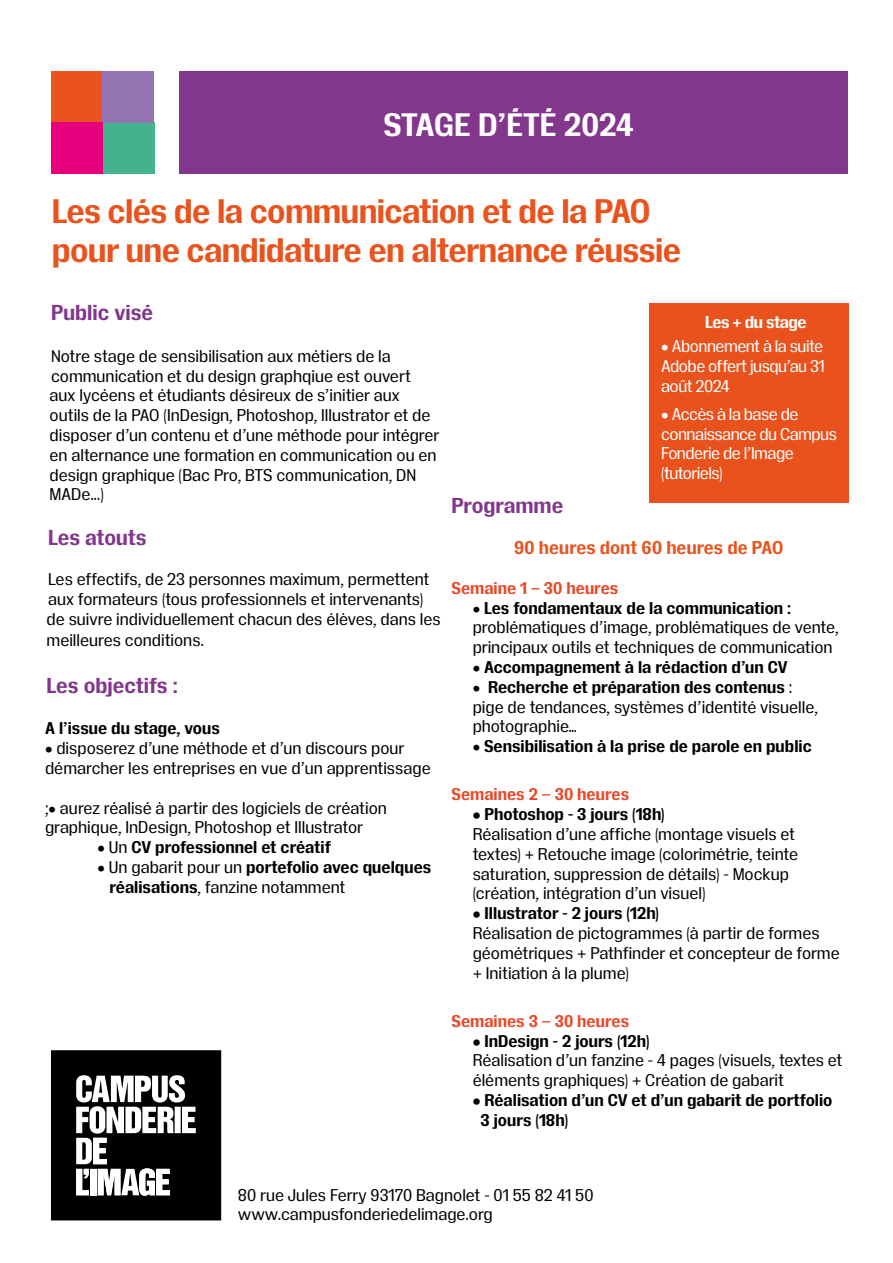
<style>
.page{position:relative;width:893px;height:1263px;background:#fff}
.page>*{position:absolute;margin:0;border:0;box-sizing:border-box;transform-origin:0 0}
.t1{font:700 33px/39.6px "Insitu";letter-spacing:-.02em;color:#e9531d}
.t2{font:700 31.5px "Insitu";color:#fff}
.t3{font:700 21px "Insitu";color:#82368c}
.t4{font:700 18px "Insitu";color:#e9531d}
.t5{font:16.5px/19.8px "Insitu";color:#000}
.t6{font:700 16.5px/19.8px "Insitu";color:#000}
.t7{font:16.5px/19.8px "Insitu";letter-spacing:-.03em;color:#fff;text-align:justify}
.t8{font:700 16.5px "Insitu";color:#e94928}
.t9{font:700 16.5px "Insitu";letter-spacing:-.03em;color:#fff}
.s1{font-weight:400}
.s2{font-weight:700}
</style>
<div class="page">
<div style="left:179px;top:71px;width:669px;height:102px;background:#82368c"></div>
<div style="left:52px;top:72px;width:51px;height:51px;background:#e9531d"></div>
<div style="left:103px;top:123px;width:51px;height:51px;background:#43b38e"></div>
<div style="left:103px;top:72px;width:51px;height:51px;background:#9373b1"></div>
<div style="left:52px;top:123px;width:51px;height:51px;background:#e6007d"></div>
<svg style="left:51px;top:1050px;width:170px;height:170px"></svg>
<div style="left:649px;top:303px;width:199px;height:199px;background:#e9511d"></div>
<h2 class="t2" style="left:383px;top:102px;width:252px">STAGE D’ÉTÉ 2024</h2>
<h1 class="t1" style="left:52px;top:189px;width:631px">Les clés de la communication et de la PAO pour une candidature en alternance réussie</h1>
<p class="t3" style="left:51px;top:298px;width:104px">Public visé</p>
<p class="t5" style="left:50px;top:345px;width:391px">Notre stage de sensibilisation aux métiers de la communication et du design graphqiue est ouvert aux lycéens et étudiants désireux de s’initier aux outils de la PAO (InDesign, Photoshop, Illustrator et de disposer d’un contenu et d’une méthode pour intégrer en alternance une formation en communication ou en design graphique (Bac Pro, BTS communication, DN MADe...)</p>
<p class="t3" style="left:48px;top:523px;width:100px">Les atouts</p>
<p class="t5" style="left:47px;top:568px;width:396px">Les effectifs, de 23 personnes maximum, permettent aux formateurs (tous professionnels et intervenants) de suivre individuellement chacun des élèves, dans les</p>
<p class="t5" style="left:47px;top:629px;width:159px">meilleures conditions.</p>
<p class="t3" style="left:47px;top:671px;width:133px">Les objectifs :</p>
<p class="t6" style="left:45px;top:717px;width:176px">A l’issue du stage, vous</p>
<p class="t5" style="left:45px;top:737px;width:387px">• disposerez d’une méthode et d’un discours pour démarcher les entreprises en vue d’un apprentissage</p>
<p class="t5" style="left:45px;top:797px;width:343px">;• aurez réalisé à partir des logiciels de création graphique, InDesign, Photoshop et Illustrator</p>
<p class="t6" style="left:98px;top:836px;width:235px"><span class="s1">• Un</span> CV professionnel et créatif</p>
<p class="t6" style="left:109px;top:856px;width:323px;text-indent:-12px"><span class="s1">• Un gabarit pour un</span> portefolio avec quelques réalisations<span class="s1">, fanzine notamment</span></p>
<p class="t9" style="left:705px;top:311px;width:103px">Les + du stage</p>
<p class="t7" style="left:661px;top:335px;width:165px">• Abonnement à la suite Adobe offert jusqu’au 31 août 2024</p>
<p class="t7" style="left:661px;top:403px;width:177px;text-align:left">• Accès à la base de connaissance du Campus<br>Fonderie de l’Image (tutoriels)</p>
<p class="t3" style="left:451px;top:491px;width:113px">Programme</p>
<p class="t4" style="left:514px;top:535px;width:271px">90 heures dont 60 heures de PAO</p>
<p class="t8" style="left:451px;top:576px;width:168px">Semaine 1 – 30 heures</p>
<p class="t5" style="left:473px;top:597px;width:367px">• <span class="s2">Les fondamentaux de la communication : </span>problématiques d’image, problématiques de vente, principaux outils et techniques de communication</p>
<p class="t6" style="left:473px;top:656px;width:316px"><span class="s1">•</span> Accompagnement à la rédaction d’un CV</p>
<p class="t5" style="left:473px;top:676px;width:347px">• <span class="s2">Recherche et préparation des contenus</span> : pige de tendances, systèmes d’identité visuelle, photographie…</p>
<p class="t6" style="left:473px;top:735px;width:341px"><span class="s1">•</span> Sensibilisation à la prise de parole en public</p>
<p class="t8" style="left:451px;top:783px;width:179px">Semaines 2 – 30 heures</p>
<p class="t6" style="left:473px;top:803px;width:194px">• Photoshop - 3 jours (18h)</p>
<p class="t5" style="left:473px;top:823px;width:327px">Réalisation d’une affiche (montage visuels et textes) + Retouche image (colorimétrie, teinte saturation, suppression de détails) - Mockup (création, intégration d’un visuel)</p>
<p class="t6" style="left:473px;top:902px;width:188px">• Illustrator - 2 jours (12h)</p>
<p class="t5" style="left:473px;top:922px;width:369px">Réalisation de pictogrammes (à partir de formes géométriques + Pathfinder et concepteur de forme + Initiation à la plume)</p>
<p class="t8" style="left:451px;top:1009px;width:179px">Semaines 3 – 30 heures</p>
<p class="t6" style="left:473px;top:1030px;width:178px">• InDesign - 2 jours (12h)</p>
<p class="t5" style="left:473px;top:1049px;width:371px">Réalisation d’un fanzine - 4 pages (visuels, textes et éléments graphiques) + Création de gabarit</p>
<p class="t6" style="left:481px;top:1089px;width:353px;text-indent:-8px">• Réalisation d’un CV et d’un gabarit de portfolio<br>3 jours (18h)</p>
<p class="t5" style="left:238px;top:1184px;width:357px">80 rue Jules Ferry 93170 Bagnolet - 01 55 82 41 50 www.campusfonderiedelimage.org</p>
</div>
